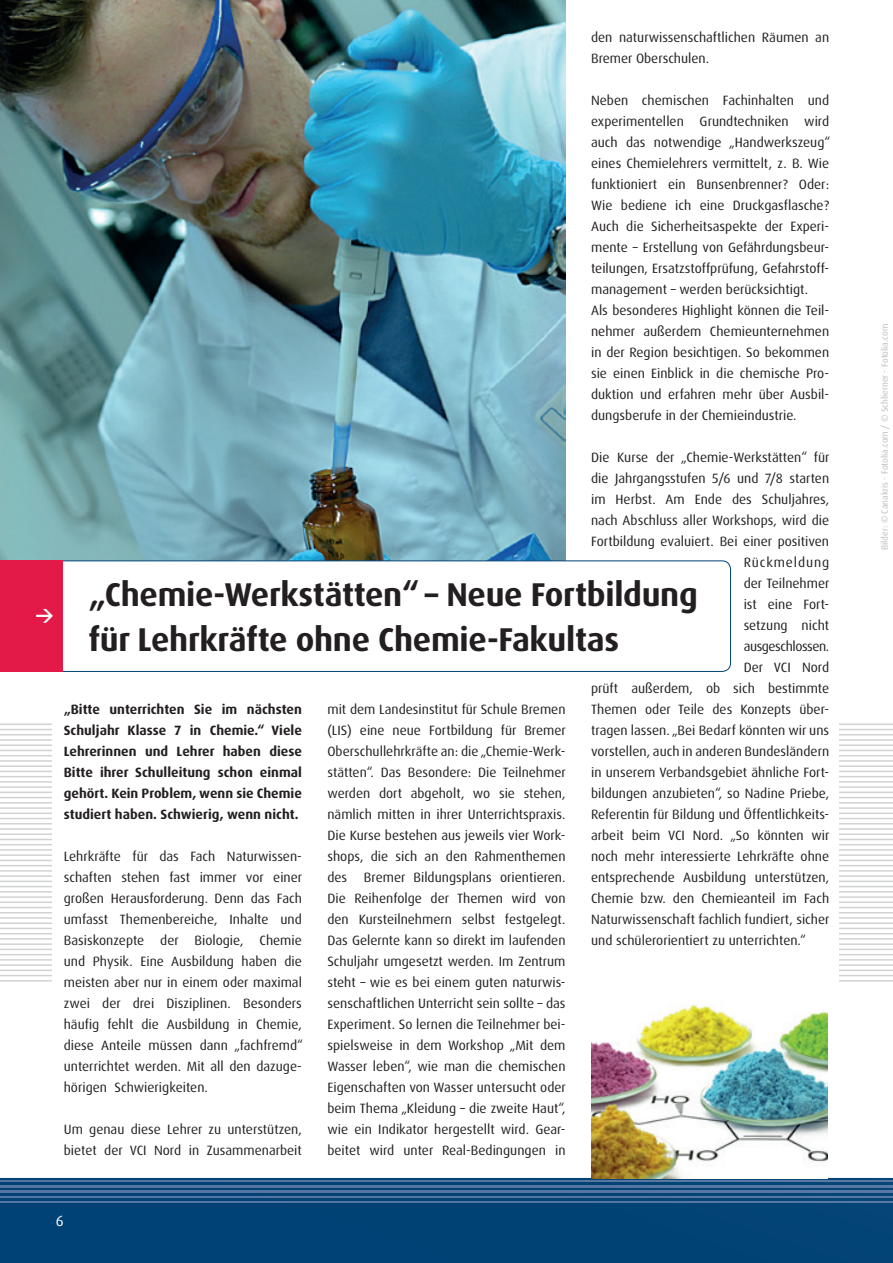
<style>
.page{position:relative;width:893px;height:1263px;background:#fff}
.page>*{position:absolute;margin:0;border:0;box-sizing:border-box;transform-origin:0 0}
.t1{font:700 33px/45px "Dax OT";letter-spacing:-.01em;color:#231f20}
.t2{font:700 18px "DIN";color:#fff}
.t3{font:15px "Dax OT";color:#fff}
.t4{font:13.5px/21px "Dax OT";color:#231f20}
.t5{font:700 13.5px/21px "Dax OT";color:#231f20;text-align:justify}
.t6{font:13.5px "Dax OT";letter-spacing:-.03em;color:#231f20}
.t7{font:13.5px "Dax OT";letter-spacing:.065em;color:#231f20}
.t8{font:9px "Dax OT";color:#bcbdc0}
</style>
<div class="page">
<hr style="left:0;top:723px;width:893px;height:2px;background:#d1d2d4">
<hr style="left:0;top:734px;width:893px;height:1px;background:#d1d2d4">
<hr style="left:0;top:744px;width:893px;height:2px;background:#d1d2d4">
<hr style="left:0;top:755px;width:893px;height:1px;background:#d1d2d4">
<hr style="left:0;top:765px;width:893px;height:2px;background:#d1d2d4">
<hr style="left:0;top:776px;width:893px;height:1px;background:#d1d2d4">
<hr style="left:0;top:786px;width:893px;height:2px;background:#d1d2d4">
<hr style="left:0;top:797px;width:893px;height:1px;background:#d1d2d4">
<hr style="left:0;top:807px;width:893px;height:2px;background:#d1d2d4">
<hr style="left:0;top:818px;width:893px;height:1px;background:#d1d2d4">
<hr style="left:0;top:828px;width:893px;height:2px;background:#d1d2d4">
<hr style="left:0;top:839px;width:893px;height:1px;background:#d1d2d4">
<hr style="left:0;top:849px;width:893px;height:2px;background:#d1d2d4">
<hr style="left:0;top:860px;width:893px;height:1px;background:#d1d2d4">
<hr style="left:0;top:870px;width:893px;height:2px;background:#d1d2d4">
<hr style="left:0;top:880px;width:893px;height:2px;background:#d1d2d4">
<hr style="left:0;top:891px;width:893px;height:1px;background:#d1d2d4">
<hr style="left:0;top:901px;width:893px;height:2px;background:#d1d2d4">
<hr style="left:0;top:912px;width:893px;height:1px;background:#d1d2d4">
<hr style="left:0;top:922px;width:893px;height:2px;background:#d1d2d4">
<hr style="left:0;top:933px;width:893px;height:1px;background:#d1d2d4">
<hr style="left:0;top:943px;width:893px;height:2px;background:#d1d2d4">
<hr style="left:0;top:954px;width:893px;height:1px;background:#d1d2d4">
<hr style="left:0;top:964px;width:893px;height:2px;background:#d1d2d4">
<hr style="left:0;top:975px;width:893px;height:1px;background:#d1d2d4">
<hr style="left:0;top:729px;width:893px;height:1px;background:#d1d2d4">
<hr style="left:0;top:739px;width:893px;height:2px;background:#d1d2d4">
<hr style="left:0;top:750px;width:893px;height:1px;background:#d1d2d4">
<hr style="left:0;top:760px;width:893px;height:2px;background:#d1d2d4">
<hr style="left:0;top:771px;width:893px;height:1px;background:#d1d2d4">
<hr style="left:0;top:781px;width:893px;height:2px;background:#d1d2d4">
<hr style="left:0;top:792px;width:893px;height:1px;background:#d1d2d4">
<hr style="left:0;top:802px;width:893px;height:1px;background:#d1d2d4">
<hr style="left:0;top:812px;width:893px;height:2px;background:#d1d2d4">
<hr style="left:0;top:823px;width:893px;height:1px;background:#d1d2d4">
<hr style="left:0;top:833px;width:893px;height:2px;background:#d1d2d4">
<hr style="left:0;top:844px;width:893px;height:1px;background:#d1d2d4">
<hr style="left:0;top:854px;width:893px;height:2px;background:#d1d2d4">
<hr style="left:0;top:865px;width:893px;height:1px;background:#d1d2d4">
<hr style="left:0;top:875px;width:893px;height:2px;background:#d1d2d4">
<hr style="left:0;top:886px;width:893px;height:1px;background:#d1d2d4">
<hr style="left:0;top:896px;width:893px;height:2px;background:#d1d2d4">
<hr style="left:0;top:907px;width:893px;height:1px;background:#d1d2d4">
<hr style="left:0;top:917px;width:893px;height:2px;background:#d1d2d4">
<hr style="left:0;top:928px;width:893px;height:1px;background:#d1d2d4">
<hr style="left:0;top:938px;width:893px;height:2px;background:#d1d2d4">
<hr style="left:0;top:949px;width:893px;height:1px;background:#d1d2d4">
<hr style="left:0;top:959px;width:893px;height:2px;background:#d1d2d4">
<hr style="left:0;top:969px;width:893px;height:2px;background:#d1d2d4">
<hr style="left:0;top:980px;width:893px;height:1px;background:#d1d2d4">
<div style="left:0;top:1178px;width:893px;height:85px;background:#014275"></div>
<hr style="left:0;top:1185px;width:893px;height:2px;background:#5576a1">
<hr style="left:0;top:1196px;width:893px;height:1px;background:#5576a1">
<hr style="left:0;top:1180px;width:893px;height:2px;background:#5676a1">
<hr style="left:0;top:1191px;width:893px;height:1px;background:#5576a1">
<hr style="left:0;top:1201px;width:893px;height:2px;background:#5576a1">
<div style="left:52px;top:556px;width:787px;height:474px;background:#fff"></div>
<img style="left:0;top:0;width:566px;height:560px">
<div style="left:52px;top:560px;width:679px;height:112px;border:1px solid #004275;border-radius:9px"></div>
<div style="left:0;top:560px;width:63px;height:112px;background:#e31a47"></div>
<img style="left:591px;top:1004px;width:237px;height:174px">
<h2 class="t2" style="left:35px;top:603px;width:20px">&gt;</h2>
<p class="t4" style="left:591px;top:27px;width:240px">den naturwissenschaftlichen Räumen an<br>Bremer Oberschulen.</p>
<p class="t4" style="left:591px;top:90px;width:241px">Neben chemischen Fachinhalten und experimentellen Grundtechniken wird auch das notwendige „Handwerkszeug“ eines Chemielehrers vermittelt, z. B. Wie funktioniert ein Bunsenbrenner? Oder:<br>Wie bediene ich eine Druckgasflasche?<br>Auch die Sicherheitsaspekte der Experi&shy;mente – Erstellung von Gefährdungsbeur&shy;teilungen, Ersatzstoffprüfung, Gefahrstoff&shy;management – werden berücksichtigt.<br>Als besonderes Highlight können die Teil&shy;nehmer außerdem Chemieunternehmen in der Region besichtigen. So bekommen sie einen Einblick in die chemische Pro&shy;duktion und erfahren mehr über Ausbil&shy;dungsberufe in der Chemieindustrie.</p>
<p class="t4" style="left:591px;top:447px;width:240px">Die Kurse der „Chemie-Werkstätten“ für</p>
<p class="t4" style="left:591px;top:468px;width:240px">die Jahrgangsstufen 5/6 und 7/8 starten</p>
<p class="t4" style="left:591px;top:489px;width:240px">im Herbst. Am Ende des Schuljahres,</p>
<p class="t4" style="left:591px;top:510px;width:240px">nach Abschluss aller Workshops, wird die</p>
<p class="t4" style="left:591px;top:531px;width:240px">Fortbildung evaluiert. Bei einer positiven</p>
<p class="t7" style="left:744px;top:554px;width:87px">Rückmeldung</p>
<p class="t4" style="left:744px;top:573px;width:87px">der Teilnehmer</p>
<p class="t4" style="left:744px;top:594px;width:87px">ist eine Fort-</p>
<p class="t4" style="left:744px;top:615px;width:87px">setzung nicht</p>
<p class="t6" style="left:744px;top:638px;width:87px">ausgeschlossen.</p>
<p class="t4" style="left:744px;top:657px;width:87px">Der VCI Nord</p>
<p class="t4" style="left:591px;top:678px;width:240px">prüft außerdem, ob sich bestimmte</p>
<p class="t4" style="left:591px;top:699px;width:240px">Themen oder Teile des Konzepts über-</p>
<p class="t4" style="left:591px;top:720px;width:240px">tragen lassen. „Bei Bedarf könnten wir uns</p>
<p class="t4" style="left:591px;top:741px;width:240px">vorstellen, auch in anderen Bundesländern</p>
<p class="t4" style="left:591px;top:762px;width:240px">in unserem Verbandsgebiet ähnliche Fort-</p>
<p class="t4" style="left:591px;top:783px;width:240px">bildungen anzubieten“, so Nadine Priebe,</p>
<p class="t4" style="left:591px;top:804px;width:240px">Referentin für Bildung und Öffentlichkeits-</p>
<p class="t4" style="left:591px;top:825px;width:240px">arbeit beim VCI Nord. „So könnten wir</p>
<p class="t4" style="left:591px;top:846px;width:240px">noch mehr interessierte Lehrkräfte ohne</p>
<p class="t4" style="left:591px;top:867px;width:240px">entsprechende Ausbildung unterstützen,</p>
<p class="t4" style="left:591px;top:888px;width:240px">Chemie bzw. den Chemieanteil im Fach</p>
<p class="t4" style="left:591px;top:909px;width:240px">Naturwissenschaft fachlich fundiert, sicher</p>
<p class="t4" style="left:591px;top:930px;width:216px">und schülerorientiert zu unterrichten.“</p>
<h1 class="t1" style="left:89px;top:573px;width:611px">„Chemie-Werkstätten“ – Neue Fortbildung für Lehrkräfte ohne Chemie-Fakultas</h1>
<p class="t5" style="left:64px;top:699px;width:240px">„Bitte unterrichten Sie im nächsten Schuljahr Klasse 7 in Chemie.“ Viele Lehrerinnen und Lehrer haben diese Bitte ihrer Schulleitung schon einmal gehört. Kein Problem, wenn sie Chemie studiert haben. Schwierig, wenn nicht.</p>
<p class="t4" style="left:64px;top:846px;width:241px;text-align:justify">Lehrkräfte für das Fach Naturwissen&shy;schaften stehen fast immer vor einer großen Herausforderung. Denn das Fach umfasst Themenbereiche, Inhalte und Basiskonzepte der Biologie, Chemie und Physik. Eine Ausbildung haben die meisten aber nur in einem oder maximal zwei der drei Disziplinen. Besonders häufig fehlt die Ausbildung in Chemie, diese Anteile müssen dann „fachfremd“ unterrichtet werden. Mit all den dazuge&shy;hörigen Schwierigkeiten.</p>
<p class="t4" style="left:64px;top:1119px;width:240px">Um genau diese Lehrer zu unterstützen, bietet der VCI Nord in Zusammenarbeit</p>
<p class="t4" style="left:327px;top:699px;width:240px;text-align:justify">mit dem Landesinstitut für Schule Bremen (LIS) eine neue Fortbildung für Bremer Oberschullehrkräfte an: die „Chemie-Werk&shy;stätten“. Das Besondere: Die Teilnehmer werden dort abgeholt, wo sie stehen, nämlich mitten in ihrer Unterrichtspraxis.<br>Die Kurse bestehen aus jeweils vier Work&shy;shops, die sich an den Rahmenthemen des Bremer Bildungsplans orientieren.<br>Die Reihenfolge der Themen wird von den Kursteilnehmern selbst festgelegt.<br>Das Gelernte kann so direkt im laufenden Schuljahr umgesetzt werden. Im Zentrum steht – wie es bei einem guten naturwis&shy;senschaftlichen Unterricht sein sollte – das Experiment. So lernen die Teilnehmer bei&shy;spielsweise in dem Workshop „Mit dem Wasser leben“, wie man die chemischen Eigenschaften von Wasser untersucht oder beim Thema „Kleidung – die zweite Haut“, wie ein Indikator hergestellt wird. Gear&shy;beitet wird unter Real-Bedingungen in</p>
<p class="t3" style="left:56px;top:1211px;width:9px">6</p>
<p class="t8" style="left:879px;top:550px;width:227px;rotate:-90deg">Bilder: © Canakris - Fotolia.com / © Schlierner - Fotolia.com</p>
</div>
